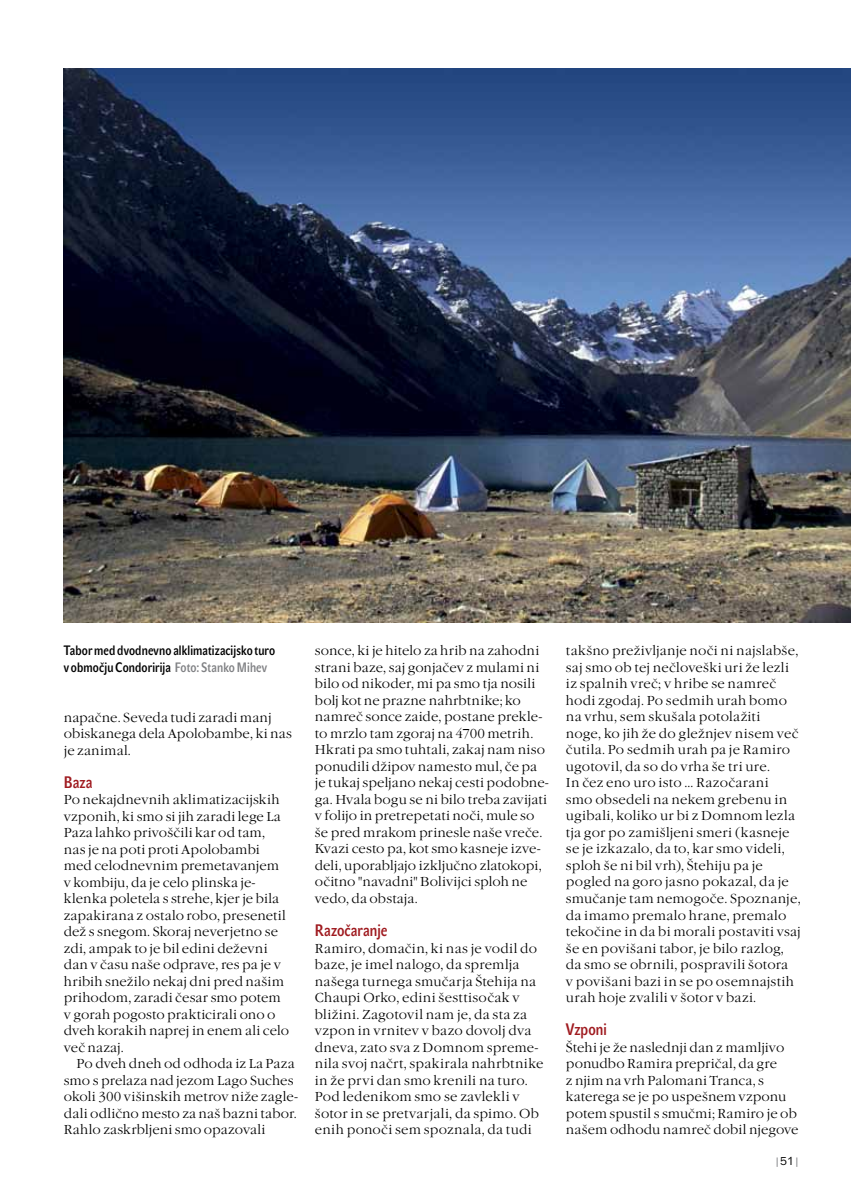
<style>
.page{position:relative;width:851px;height:1191px;background:#fff}
.page>*{position:absolute;margin:0;border:0;box-sizing:border-box;transform-origin:0 0}
.t1{font:16.5px "STF John Sans Cond Med CE";letter-spacing:.005em;color:#9f1a1f}
.t2{font:13.5px/16.5px "Garamond Itc TEE Ligh";letter-spacing:.015em;color:#000}
.t3{font:13.5px/16.5px "STF John Sans Cond Med CE";letter-spacing:.01em;color:#000}
.t4{font:11.25px "Franklin Got Itc TEE";color:#808184}
.s1{color:#808184}
.s2{font-size:12px;color:#000}
</style>
<div class="page">
<img style="left:64px;top:68px;width:786px;height:554px">
<p class="t3" style="left:64px;top:642px;width:213px">Tabor med dvodnevno alklimatizacijsko turo v območju Condoririja <span class="s1">Foto: Stanko Mihev</span></p>
<p class="t2" style="left:64px;top:709px;width:230px">napačne. Seveda tudi zaradi manj obiskanega dela Apolobambe, ki nas je zanimal.</p>
<p class="t1" style="left:64px;top:772px;width:30px">Baza</p>
<p class="t2" style="left:64px;top:791px;width:227px">Po nekajdnevnih aklimatizacijskih vzponih, ki smo si jih zaradi lege La<br>Paza lahko privoščili kar od tam, nas je na poti proti Apolobambi med celodnevnim premetavanjem v kombiju, da je celo plinska je&shy;klenka poletela s strehe, kjer je bila zapakirana z ostalo robo, presenetil dež s snegom. Skoraj neverjetno se zdi, ampak to je bil edini deževni dan v času naše odprave, res pa je v hribih snežilo nekaj dni pred našim prihodom, zaradi česar smo potem v gorah pogosto prakticirali ono o dveh korakih naprej in enem ali celo več nazaj.</p>
<p class="t2" style="left:64px;top:1055px;width:235px;text-indent:13px">Po dveh dneh od odhoda iz La Paza smo s prelaza nad jezom Lago Suches okoli 300 višinskih metrov niže zagle&shy;dali odlično mesto za naš bazni tabor.<br>Rahlo zaskrbljeni smo opazovali</p>
<p class="t2" style="left:315px;top:643px;width:235px">sonce, ki je hitelo za hrib na zahodni strani baze, saj gonjačev z mulami ni bilo od nikoder, mi pa smo tja nosili bolj kot ne prazne nahrbtnike; ko namreč sonce zaide, postane prekle&shy;to mrzlo tam zgoraj na 4700 metrih.<br>Hkrati pa smo tuhtali, zakaj nam niso ponudili džipov namesto mul, če pa je tukaj speljano nekaj cesti podobne&shy;ga. Hvala bogu se ni bilo treba zavijati v folijo in pretrepetati noči, mule so še pred mrakom prinesle naše vreče.<br>Kvazi cesto pa, kot smo kasneje izve&shy;deli, uporabljajo izključno zlatokopi, očitno "navadni" Bolivijci sploh ne vedo, da obstaja.</p>
<p class="t1" style="left:315px;top:921px;width:74px">Razočaranje</p>
<p class="t2" style="left:315px;top:940px;width:230px">Ramiro, domačin, ki nas je vodil do baze, je imel nalogo, da spremlja našega turnega smučarja Štehija na Chaupi Orko, edini šesttisočak v bližini. Zagotovil nam je, da sta za vzpon in vrnitev v bazo dovolj dva dneva, zato sva z Domnom spreme&shy;nila svoj načrt, spakirala nahrbtnike in že prvi dan smo krenili na turo.<br>Pod ledenikom smo se zavlekli v šotor in se pretvarjali, da spimo. Ob enih ponoči sem spoznala, da tudi</p>
<p class="t2" style="left:566px;top:643px;width:236px">takšno preživljanje noči ni najslabše, saj smo ob tej nečloveški uri že lezli iz spalnih vreč; v hribe se namreč hodi zgodaj. Po sedmih urah bomo na vrhu, sem skušala potolažiti<br>noge, ko jih že do gležnjev nisem več čutila. Po sedmih urah pa je Ramiro ugotovil, da so do vrha še tri ure.<br>In čez eno uro isto … Razočarani<br>smo obsedeli na nekem grebenu in ugibali, koliko ur bi z Domnom lezla tja gor po zamišljeni smeri (kasneje se je izkazalo, da to, kar smo videli, sploh še ni bil vrh), Štehiju pa je pogled na goro jasno pokazal, da je smučanje tam nemogoče. Spoznanje, da imamo premalo hrane, premalo tekočine in da bi morali postaviti vsaj še en povišani tabor, je bilo razlog, da smo se obrnili, pospravili šotora<br>v povišani bazi in se po osemnajstih urah hoje zvalili v šotor v bazi.</p>
<p class="t1" style="left:566px;top:1020px;width:42px">Vzponi</p>
<p class="t2" style="left:566px;top:1039px;width:234px">Štehi je že naslednji dan z mamljivo ponudbo Ramira prepričal, da gre<br>z njim na vrh Palomani Tranca, s katerega se je po uspešnem vzponu potem spustil s smučmi; Ramiro je ob našem odhodu namreč dobil njegove</p>
<p class="t4" style="left:774px;top:1154px;width:27px">|<span class="s2">51</span>|</p>
</div>
